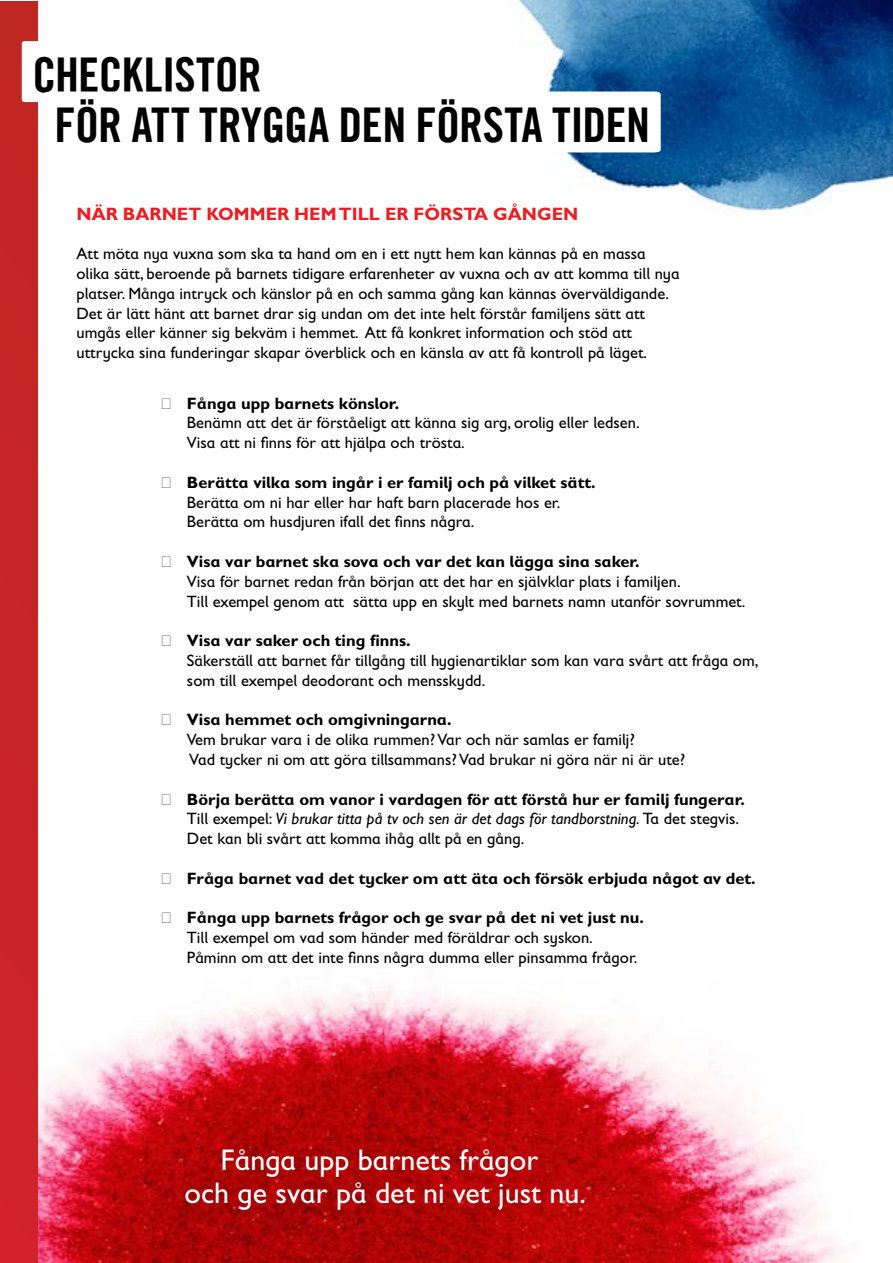
<style>
.page{position:relative;width:893px;height:1263px;background:#fff}
.page>*{position:absolute;margin:0;border:0;box-sizing:border-box;transform-origin:0 0}
.t1{font:48px "Trade Gothicfor RB Bd Cn 20";letter-spacing:-.015em;color:#000}
.t2{font:30px/33px "Gill Sans Infant Std";color:#fff;text-align:center}
.t3{font:700 18px "Gill Sans Infant Std";color:#ed1d24}
.t4{font:16.5px/19.8px "Gill Sans Infant Std";color:#000}
.t5{font:700 16.5px "Gill Sans Infant Std";color:#000}
.s1{font-family:"Arial"}
.s2{font-weight:700}
.s3{font-style:italic}
.s4{font-family:"Arial";font-weight:400}
</style>
<div class="page">
<div style="left:0;top:1px;width:893px;height:1262px;background:#c72526"></div>
<div style="left:38px;top:0;width:855px;height:1263px;background:#fff"></div>
<img style="left:518px;top:0;width:375px;height:214px">
<img style="left:38px;top:987px;width:806px;height:276px">
<div style="left:22px;top:41px;width:252px;height:61px;background:#fff;border-radius:3px"></div>
<svg style="left:518px;top:92px;width:143px;height:60px"></svg>
<h1 class="t1" style="left:32px;top:45px;width:231px">CHECKLISTOR</h1>
<h1 class="t1" style="left:55px;top:96px;width:597px">FÖR ATT TRYGGA DEN FÖRSTA TIDEN</h1>
<p class="t3" style="left:77px;top:203px;width:503px">NÄR BARNET KOMMER HEM TILL ER FÖRSTA GÅNGEN</p>
<p class="t4" style="left:77px;top:244px;width:605px">Att möta nya vuxna som ska ta hand om en i ett nytt hem kan kännas på en massa olika sätt, beroende på barnets tidigare erfarenheter av vuxna och av att komma till nya platser. Många intryck och känslor på en och samma gång kan kännas överväldigande.<br>Det är lätt hänt att barnet drar sig undan om det inte helt förstår familjens sätt att umgås eller känner sig bekväm i hemmet. Att få konkret information och stöd att uttrycka sina funderingar skapar överblick och en känsla av att få kontroll på läget.</p>
<p class="t4" style="left:187px;top:393px;width:454px;text-indent:-27px"><span class="s1">І</span> <span class="s2">Fånga upp barnets könslor.<br></span>Benämn att det är förståeligt att känna sig arg, orolig eller ledsen.<br>Visa att ni finns för att hjälpa och trösta.</p>
<p class="t4" style="left:187px;top:472px;width:410px;text-indent:-27px"><span class="s1">І</span> <span class="s2">Berätta vilka som ingår i er familj och på vilket sätt.<br></span>Berätta om ni har eller har haft barn placerade hos er.<br>Berätta om husdjuren ifall det finns några.</p>
<p class="t4" style="left:187px;top:551px;width:560px;text-indent:-27px"><span class="s1">І</span> <span class="s2">Visa var barnet ska sova och var det kan lägga sina saker.<br></span>Visa för barnet redan från början att det har en självklar plats i familjen.<br>Till exempel genom att sätta upp en skylt med barnets namn utanför sovrummet.</p>
<p class="t4" style="left:187px;top:631px;width:573px;text-indent:-27px"><span class="s1">І</span> <span class="s2">Visa var saker och ting finns.<br></span>Säkerställ att barnet får tillgång till hygienartiklar som kan vara svårt att fråga om, som till exempel deodorant och mensskydd.</p>
<p class="t4" style="left:187px;top:710px;width:500px;text-indent:-27px"><span class="s1">І</span> <span class="s2">Visa hemmet och omgivningarna.<br></span>Vem brukar vara i de olika rummen? Var och när samlas er familj?<br>Vad tycker ni om att göra tillsammans? Vad brukar ni göra när ni är ute?</p>
<p class="t4" style="left:187px;top:789px;width:559px"><span class="s2">Börja berätta om vanor i vardagen för att förstå hur er familj fungerar.<br></span>Till exempel: <span class="s3">Vi brukar titta på tv och sen är det dags för tandborstning.</span> Ta det stegvis.<br>Det kan bli svårt att komma ihåg allt på en gång.</p>
<p class="t5" style="left:160px;top:868px;width:597px"><span class="s4">І</span> Fråga barnet vad det tycker om att äta och försök erbjuda något av det.</p>
<p class="t4" style="left:187px;top:908px;width:458px;text-indent:-27px"><span class="s1">І</span> <span class="s2">Fånga upp barnets frågor och ge svar på det ni vet just nu.<br></span>Till exempel om vad som händer med föräldrar och syskon.<br>Påminn om att det inte finns några dumma eller pinsamma frågor.</p>
<h2 class="t2" style="left:184px;top:1143px;width:403px">Fånga upp barnets frågor<br>och ge svar på det ni vet just nu.</h2>
</div>
